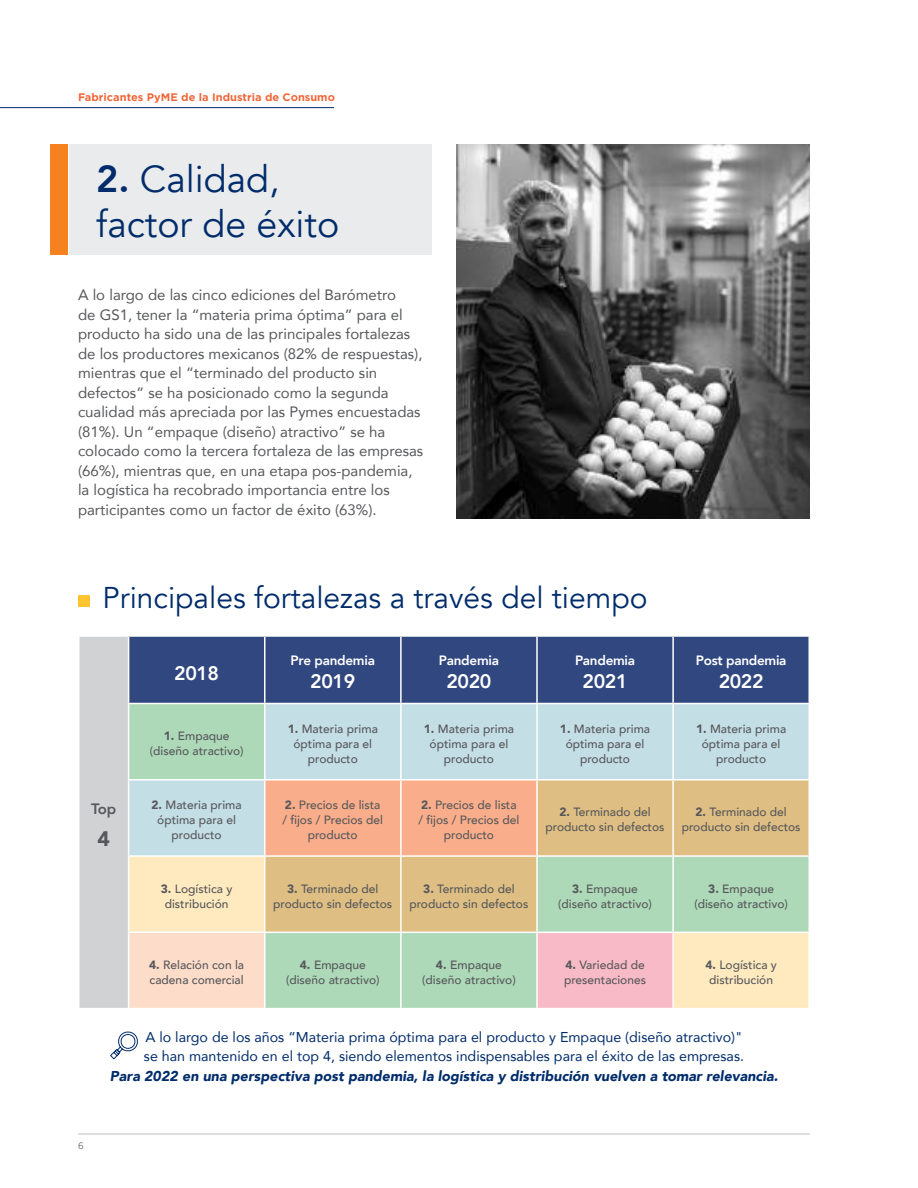
<style>
.page{position:relative;width:918px;height:1188px;background:#fff}
.page>*{position:absolute;margin:0;border:0;box-sizing:border-box;transform-origin:0 0}
.t1{font:37.5px/45px "Avenir";color:#002c6b}
.t2{font:30px "Avenir";color:#002c6b}
.t3{font:900 21px "Avenir";color:#57585b}
.t4{font:800 19.5px "Avenir";letter-spacing:-.02em;color:#fff}
.t5{font:15px/19.5px "Avenir";color:#57585b}
.t6{font:800 15px "Avenir";color:#57585b}
.t7{font:14.25px/19.5px "Avenir";color:#002c6b}
.t8{font:italic 900 14.25px "Avenir";color:#002c6b}
.t9{font:800 13.5px "Avenir";letter-spacing:-.02em;color:#fff}
.t10{font:500 12px/15px "Avenir";color:#57585b;text-align:center}
.t11{font:700 10.5px "Gotham Office";color:#f16334}
.t12{font:9px "Gotham Office";color:#57585b}
.s1{font-weight:800}
.s2{font-weight:900}
</style>
<div class="page">
<hr style="left:78px;top:1134px;width:732px;height:1px;background:#bbbdc0">
<hr style="left:0;top:107px;width:334px;height:1px;background:#002c6b">
<img style="left:456px;top:144px;width:354px;height:375px">
<div style="left:79px;top:636px;width:50px;height:373px;background:#d1d2d4"></div>
<div style="left:129px;top:637px;width:679px;height:66px;background:#314780"></div>
<svg style="left:129px;top:704px;width:679px;height:151px;background:#c0ddde"></svg>
<svg style="left:266px;top:781px;width:542px;height:74px;background:#ebb586"></svg>
<svg style="left:129px;top:857px;width:679px;height:151px;background:#ced6ad"></svg>
<div style="left:129px;top:932px;width:136px;height:77px;background:#fddcc9"></div>
<div style="left:537px;top:932px;width:136px;height:77px;background:#f8bac6"></div>
<hr style="left:78px;top:635px;width:51px;height:2px;background:#fff">
<hr style="left:78px;top:637px;width:2px;height:67px;background:#fff">
<hr style="left:264px;top:637px;width:2px;height:66px;background:#fff">
<hr style="left:400px;top:637px;width:2px;height:66px;background:#fff">
<hr style="left:536px;top:637px;width:2px;height:66px;background:#fff">
<hr style="left:672px;top:637px;width:2px;height:66px;background:#fff">
<hr style="left:78px;top:704px;width:2px;height:76px;background:#fff">
<hr style="left:78px;top:780px;width:2px;height:76px;background:#fff">
<hr style="left:78px;top:856px;width:2px;height:76px;background:#fff">
<hr style="left:78px;top:932px;width:2px;height:76px;background:#fff">
<hr style="left:128px;top:932px;width:137px;height:1px;background:#fff">
<hr style="left:78px;top:1008px;width:51px;height:1px;background:#fff">
<hr style="left:128px;top:637px;width:1px;height:66px;background:#fff">
<hr style="left:128px;top:703px;width:137px;height:1px;background:#fff">
<hr style="left:128px;top:704px;width:1px;height:75px;background:#fff">
<hr style="left:536px;top:857px;width:2px;height:75px;background:#fff">
<hr style="left:672px;top:857px;width:2px;height:75px;background:#fff">
<hr style="left:128px;top:933px;width:1px;height:75px;background:#fff">
<hr style="left:265px;top:932px;width:136px;height:1px;background:#fff">
<hr style="left:264px;top:933px;width:2px;height:75px;background:#fff">
<hr style="left:401px;top:932px;width:136px;height:1px;background:#fff">
<hr style="left:400px;top:933px;width:2px;height:75px;background:#fff">
<hr style="left:129px;top:1008px;width:136px;height:1px;background:#fff">
<hr style="left:537px;top:1008px;width:136px;height:1px;background:#fff">
<hr style="left:264px;top:704px;width:2px;height:75px;background:#fff">
<hr style="left:400px;top:704px;width:2px;height:75px;background:#fff">
<hr style="left:536px;top:704px;width:2px;height:75px;background:#fff">
<hr style="left:672px;top:704px;width:2px;height:75px;background:#fff">
<hr style="left:128px;top:779px;width:137px;height:2px;background:#fff">
<hr style="left:128px;top:781px;width:1px;height:74px;background:#fff">
<hr style="left:264px;top:781px;width:2px;height:74px;background:#fff">
<hr style="left:400px;top:781px;width:2px;height:74px;background:#fff">
<hr style="left:537px;top:932px;width:136px;height:1px;background:#fff">
<hr style="left:536px;top:933px;width:2px;height:75px;background:#fff">
<hr style="left:265px;top:779px;width:136px;height:2px;background:#fff">
<hr style="left:401px;top:779px;width:136px;height:2px;background:#fff">
<hr style="left:537px;top:779px;width:136px;height:2px;background:#fff">
<hr style="left:536px;top:781px;width:2px;height:74px;background:#fff">
<hr style="left:673px;top:779px;width:137px;height:2px;background:#fff">
<hr style="left:672px;top:781px;width:2px;height:74px;background:#fff">
<hr style="left:128px;top:855px;width:137px;height:2px;background:#fff">
<hr style="left:128px;top:857px;width:1px;height:75px;background:#fff">
<hr style="left:264px;top:857px;width:2px;height:75px;background:#fff">
<hr style="left:400px;top:857px;width:2px;height:75px;background:#fff">
<hr style="left:673px;top:932px;width:137px;height:1px;background:#fff">
<hr style="left:672px;top:933px;width:2px;height:75px;background:#fff">
<div style="left:50px;top:144px;width:17px;height:111px;background:#f5821f"></div>
<div style="left:70px;top:144px;width:362px;height:111px;background:#eaebec"></div>
<div style="left:78px;top:596px;width:12px;height:12px;background:#fec432"></div>
<svg style="left:110px;top:1031px;width:28px;height:29px"></svg>
<p class="t11" style="left:78px;top:90px;width:259px">Fabricantes PyME de la Industria de Consumo</p>
<h1 class="t1" style="left:96px;top:157px;width:245px"><span class="s1">2.</span> Calidad, factor de éxito</h1>
<p class="t5" style="left:78px;top:285px;width:347px">A lo largo de las cinco ediciones del Barómetro<br>de GS1, tener la “materia prima óptima” para el producto ha sido una de las principales fortalezas de los productores mexicanos (82% de respuestas), mientras que el “terminado del producto sin defectos” se ha posicionado como la segunda cualidad más apreciada por las Pymes encuestadas (81%). Un “empaque (diseño) atractivo” se ha colocado como la tercera fortaleza de las empresas (66%), mientras que, en una etapa pos-pandemia, la logística ha recobrado importancia entre los participantes como un factor de éxito (63%).</p>
<h2 class="t2" style="left:103px;top:579px;width:546px">Principales fortalezas a través del tiempo</h2>
<h3 class="t4" style="left:174px;top:658px;width:47px">2018</h3>
<p class="t9" style="left:291px;top:650px;width:86px">Pre pandemia</p>
<h3 class="t4" style="left:310px;top:666px;width:47px">2019</h3>
<p class="t9" style="left:439px;top:650px;width:62px">Pandemia</p>
<h3 class="t4" style="left:446px;top:666px;width:47px">2020</h3>
<p class="t9" style="left:575px;top:650px;width:62px">Pandemia</p>
<h3 class="t4" style="left:583px;top:666px;width:47px">2021</h3>
<p class="t9" style="left:696px;top:650px;width:92px">Post pandemia</p>
<h3 class="t4" style="left:719px;top:666px;width:47px">2022</h3>
<p class="t6" style="left:91px;top:797px;width:26px">Top</p>
<h3 class="t3" style="left:97px;top:820px;width:14px">4</h3>
<p class="t10" style="left:150px;top:728px;width:95px"><span class="s2">1.</span> Empaque (diseño atractivo)</p>
<p class="t10" style="left:288px;top:720px;width:92px"><span class="s2">1.</span> Materia prima óptima para el producto</p>
<p class="t10" style="left:424px;top:720px;width:92px"><span class="s2">1.</span> Materia prima óptima para el producto</p>
<p class="t10" style="left:560px;top:720px;width:92px"><span class="s2">1.</span> Materia prima óptima para el producto</p>
<p class="t10" style="left:696px;top:720px;width:92px"><span class="s2">1.</span> Materia prima óptima para el producto</p>
<p class="t10" style="left:152px;top:797px;width:92px"><span class="s2">2.</span> Materia prima óptima para el producto</p>
<p class="t10" style="left:282px;top:797px;width:102px"><span class="s2">2.</span> Precios de lista / fijos / Precios del producto</p>
<p class="t10" style="left:419px;top:797px;width:102px"><span class="s2">2.</span> Precios de lista / fijos / Precios del producto</p>
<p class="t10" style="left:546px;top:804px;width:120px"><span class="s2">2.</span> Terminado del producto sin defectos</p>
<p class="t10" style="left:682px;top:804px;width:120px"><span class="s2">2.</span> Terminado del producto sin defectos</p>
<p class="t10" style="left:161px;top:880px;width:73px"><span class="s2">3.</span> Logística y distribución</p>
<p class="t10" style="left:273px;top:880px;width:120px"><span class="s2">3.</span> Terminado del producto sin defectos</p>
<p class="t10" style="left:409px;top:880px;width:120px"><span class="s2">3.</span> Terminado del producto sin defectos</p>
<p class="t10" style="left:558px;top:880px;width:95px"><span class="s2">3.</span> Empaque (diseño atractivo)</p>
<p class="t10" style="left:694px;top:880px;width:95px"><span class="s2">3.</span> Empaque (diseño atractivo)</p>
<p class="t10" style="left:149px;top:957px;width:96px;text-align:left"><span class="s2">4.</span> Relación con la cadena comercial</p>
<p class="t10" style="left:286px;top:957px;width:95px"><span class="s2">4.</span> Empaque (diseño atractivo)</p>
<p class="t10" style="left:422px;top:957px;width:95px"><span class="s2">4.</span> Empaque (diseño atractivo)</p>
<p class="t10" style="left:564px;top:957px;width:84px;text-align:left"><span class="s2">4.</span> Variedad de presentaciones</p>
<p class="t10" style="left:705px;top:957px;width:73px"><span class="s2">4.</span> Logística y distribución</p>
<p class="t12" style="left:78px;top:1140px;width:7px">6</p>
<p class="t7" style="left:144px;top:1027px;width:602px">A lo largo de los años “Materia prima óptima para el producto y Empaque (diseño atractivo)" se han mantenido en el top 4, siendo elementos indispensables para el éxito de las empresas.</p>
<p class="t8" style="left:110px;top:1064px;width:670px">Para 2022 en una perspectiva post pandemia, la logística y distribución vuelven a tomar relevancia.</p>
</div>
